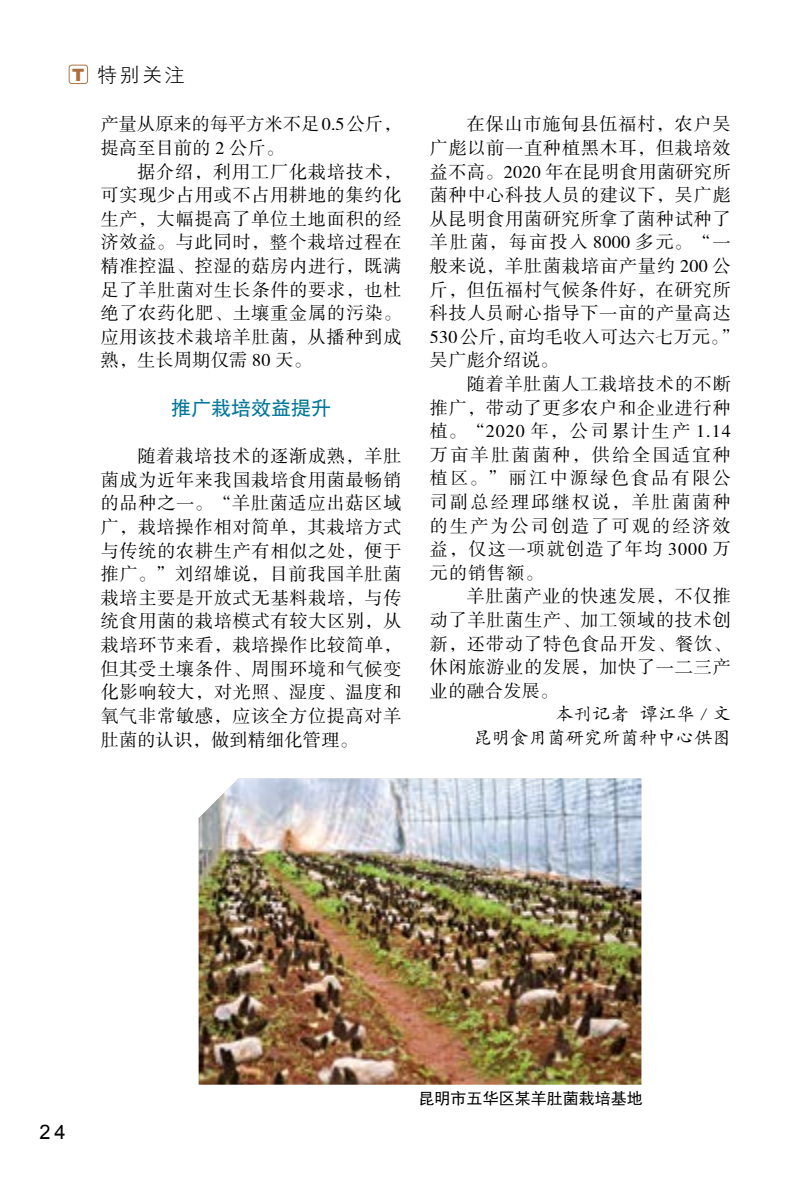
<style>
.page{position:relative;width:806px;height:1191px;background:#fff}
.page>*{position:absolute;margin:0;border:0;box-sizing:border-box;transform-origin:0 0}
.t1{font:20px "FZHTJW GB1 0";color:#007698}
.t2{font:20px "FZXH1 JW GB1 0";color:#000}
.t3{font:20px "Arial";color:#000}
.t4{font:18px/23.6px "FZSSK GBK1 0";letter-spacing:.05em;color:#000;text-align:justify}
.t5{font:18px/23.6px "FZSSK GBK1 0";letter-spacing:.01em;color:#000}
.t6{font:18px/23.6px "FZKTK GBK1 0";letter-spacing:.02em;color:#000;text-align:right}
.t7{font:16px "Sim Hei";color:#000}
.s1{font-family:"Arial";font-weight:900;font-size:17px;color:#ac6c3d}
</style>
<div class="page">
<div style="left:69px;top:65px;width:19px;height:19px;border:1px solid #ad7447;border-radius:3px"></div>
<img style="left:198px;top:778px;width:443px;height:306px">
<svg style="left:416px;top:1084px;width:226px;height:1px"></svg>
<p class="t2" style="left:72px;top:64px;width:114px"><span class="s1">T</span> 特别关注</p>
<p class="t5" style="left:101px;top:113px;width:302px">产量从原来的每平方米不足 0.5公斤，提高至目前的 2 公斤。</p>
<p class="t4" style="left:101px;top:160px;width:302px;text-indent:37px">据介绍，利用工厂化栽培技术，可实现少占用或不占用耕地的集约化生产，大幅提高了单位土地面积的经济效益。与此同时，整个栽培过程在精准控温、控湿的菇房内进行，既满足了羊肚菌对生长条件的要求，也杜绝了农药化肥、土壤重金属的污染。应用该技术栽培羊肚菌，从播种到成熟，生长周期仅需 80 天。</p>
<p class="t1" style="left:171px;top:397px;width:162px">推广栽培效益提升</p>
<p class="t4" style="left:101px;top:445px;width:302px;text-indent:37px">随着栽培技术的逐渐成熟，羊肚菌成为近年来我国栽培食用菌最畅销的品种之一。“羊肚菌适应出菇区域广，栽培操作相对简单，其栽培方式与传统的农耕生产有相似之处，便于推广。”刘绍雄说，目前我国羊肚菌栽培主要是开放式无基料栽培，与传统食用菌的栽培模式有较大区别，从栽培环节来看，栽培操作比较简单，但其受土壤条件、周围环境和气候变化影响较大，对光照、湿度、温度和氧气非常敏感，应该全方位提高对羊肚菌的认识，做到精细化管理。</p>
<p class="t4" style="left:429px;top:113px;width:311px;text-align:left;text-indent:37px">在保山市施甸县伍福村，农户吴广彪以前一直种植黑木耳，但栽培效益不高。2020 年在昆明食用菌研究所菌种中心科技人员的建议下，吴广彪从昆明食用菌研究所拿了菌种试种了羊肚菌，每亩投入 8000 多元。“一般来说，羊肚菌栽培亩产量约 200 公斤，但伍福村气候条件好，在研究所科技人员耐心指导下一亩的产量高达<br>530 公斤，亩均毛收入可达六七万元。”吴广彪介绍说。</p>
<p class="t4" style="left:429px;top:373px;width:302px;text-indent:37px">随着羊肚菌人工栽培技术的不断推广，带动了更多农户和企业进行种植。“2020 年，公司累计生产 1.14万亩羊肚菌菌种，供给全国适宜种植区。”丽江中源绿色食品有限公司副总经理邱继权说，羊肚菌菌种的生产为公司创造了可观的经济效益，仅这一项就创造了年均 3000 万元的销售额。</p>
<p class="t4" style="left:429px;top:585px;width:302px;text-indent:37px">羊肚菌产业的快速发展，不仅推动了羊肚菌生产、加工领域的技术创新，还带动了特色食品开发、餐饮、休闲旅游业的发展，加快了一二三产业的融合发展。</p>
<p class="t6" style="left:473px;top:703px;width:258px">本刊记者 谭江华 / 文<br>昆明食用菌研究所菌种中心供图</p>
<p class="t3" style="left:39px;top:1118px;width:28px">24</p>
<p class="t7" style="left:418px;top:1090px;width:225px">昆明市五华区某羊肚菌栽培基地</p>
</div>
